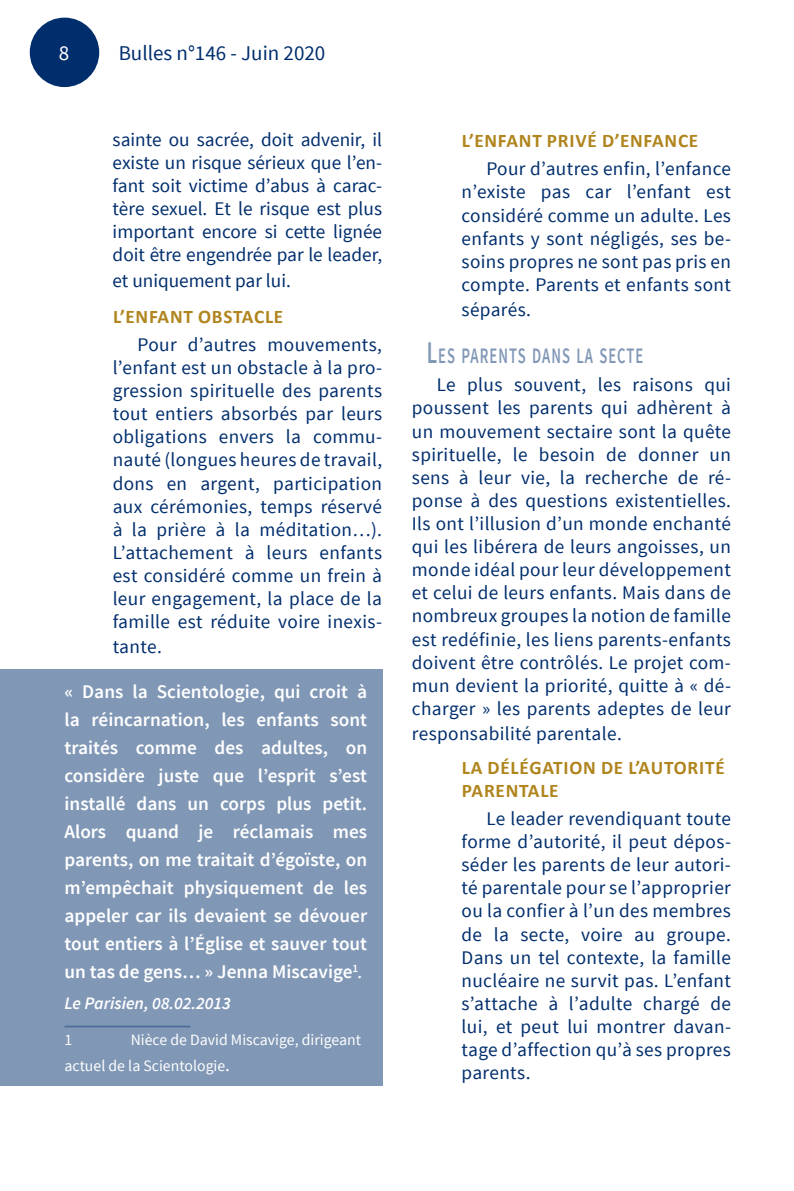
<style>
.page{position:relative;width:794px;height:1191px;background:#fff}
.page>*{position:absolute;margin:0;border:0;box-sizing:border-box;transform-origin:0 0}
.t1{font:600 22.05px "Source Sans Pro";letter-spacing:.07em;color:#8097b6;scale:.67 1}
.t2{font:21px "Source Sans Pro";color:#002e6d}
.t3{font:21px "Source Sans Pro";color:#fff}
.t4{font:19.25px/23.1px "Source Sans Pro";letter-spacing:.02em;color:#002e6d;text-align:justify}
.t5{font:600 19.25px/28px "Source Sans Pro";color:#fff;text-align:justify}
.t6{font:700 19.25px/22.6px "Calibri";letter-spacing:.04em;color:#b0851e}
.t7{font:19.25px "Source Sans Pro";color:#002e6d}
.t8{font:italic 600 17.5px "Source Sans Pro";color:#fff}
.t9{font:15.75px/25.2px "Source Sans Pro";color:#fff}
.s1{font-style:italic;font-size:17.5px}
.s2{font-family:"Minion Pro";font-size:21px}
.s3{font-size:31.5px}
</style>
<div class="page">
<div style="left:30px;top:18px;width:69px;height:69px;background:#002e6d;border-radius:50%"></div>
<div style="left:0;top:668px;width:382px;height:417px;background:#8097b6"></div>
<hr style="left:64px;top:1025px;width:126px;height:2px;background:#4d6d99">
<p class="t3" style="left:59px;top:40px;width:12px">8</p>
<p class="t2" style="left:119px;top:40px;width:208px">Bulles n°146 - Juin 2020</p>
<p class="t4" style="left:113px;top:128px;width:271px">sainte ou sacrée, doit advenir, il existe un risque sérieux que l’en&shy;fant soit victime d’abus à carac&shy;tère sexuel. Et le risque est plus important encore si cette lignée doit être engendrée par le leader,</p>
<p class="t7" style="left:113px;top:268px;width:180px">et uniquement par lui.</p>
<p class="t6" style="left:113px;top:305px;width:172px">L’ENFANT OBSTACLE</p>
<p class="t4" style="left:113px;top:333px;width:271px;text-indent:25px">Pour d’autres mouvements, l’enfant est un obstacle à la pro&shy;gression spirituelle des parents tout entiers absorbés par leurs obligations envers la commu&shy;nauté (longues heures de travail, dons en argent, participation aux cérémonies, temps réservé à la prière à la méditation…).<br>L’attachement à leurs enfants est considéré comme un frein à leur engagement, la place de la famille est réduite voire inexis-</p>
<p class="t4" style="left:113px;top:636px;width:51px">tante.</p>
<p class="t5" style="left:64px;top:678px;width:304px">« Dans la Scientologie, qui croit à la réincarnation, les enfants sont traités comme des adultes, on considère juste que l’esprit s’est installé dans un corps plus petit.<br>Alors quand je réclamais mes parents, on me traitait d’égoïste, on m’empêchait physiquement de les appeler car ils devaient se dévouer tout entiers à l’Église et sauver tout un tas de gens… » Jenna Miscavige<sup>1</sup><span class="s1">.</span></p>
<p class="t8" style="left:64px;top:992px;width:168px">Le Parisien, 08.02.2013</p>
<p class="t9" style="left:64px;top:1028px;width:9px">1</p>
<p class="t9" style="left:64px;top:1028px;width:298px;text-indent:66px">Nièce de David Miscavige, dirigeant actuel de la Scientologie<span class="s2">.</span></p>
<p class="t6" style="left:462px;top:129px;width:238px">L’ENFANT PRIVÉ D’ENFANCE</p>
<p class="t4" style="left:461px;top:158px;width:271px;text-indent:25px">Pour d’autres enfin, l’enfance n’existe pas car l’enfant est considéré comme un adulte. Les enfants y sont négligés, ses be&shy;soins propres ne sont pas pris en compte. Parents et enfants sont</p>
<p class="t4" style="left:461px;top:298px;width:71px">séparés.</p>
<p class="t1" style="left:427px;top:342px;width:325px"><span class="s3">L</span>ES PARENTS DANS LA SECTE</p>
<p class="t4" style="left:412px;top:374px;width:321px;text-indent:25px">Le plus souvent, les raisons qui poussent les parents qui adhèrent à un mouvement sectaire sont la quête spirituelle, le besoin de donner un sens à leur vie, la recherche de ré&shy;ponse à des questions existentielles.<br>Ils ont l’illusion d’un monde enchanté qui les libérera de leurs angoisses, un monde idéal pour leur développement et celui de leurs enfants. Mais dans de nombreux groupes la notion de famille est redéfinie, les liens parents-enfants doivent être contrôlés. Le projet com&shy;mun devient la priorité, quitte à « dé&shy;charger » les parents adeptes de leur</p>
<p class="t4" style="left:412px;top:722px;width:211px">responsabilité parentale.</p>
<p class="t6" style="left:462px;top:756px;width:264px">LA DÉLÉGATION DE L’AUTORITÉ<br>PARENTALE</p>
<p class="t4" style="left:461px;top:807px;width:271px;text-indent:25px">Le leader revendiquant toute forme d’autorité, il peut dépos&shy;séder les parents de leur autori&shy;té parentale pour se l’approprier ou la confier à l’un des membres de la secte, voire au groupe.<br>Dans un tel contexte, la famille nucléaire ne survit pas. L’enfant s’attache à l’adulte chargé de lui, et peut lui montrer davan&shy;tage d’affection qu’à ses propres parents.</p>
</div>
